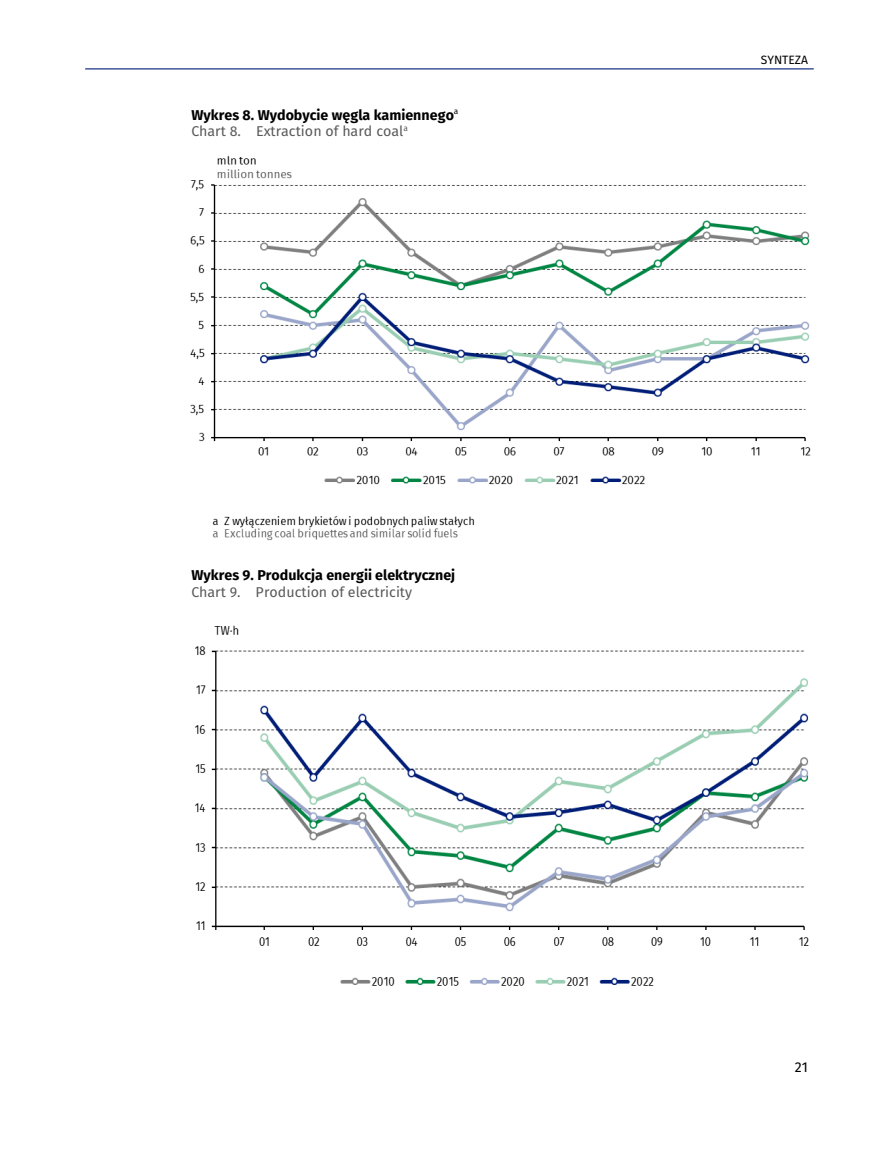
<style>
.page{position:relative;width:893px;height:1149px;background:#fff}
.page>*{position:absolute;margin:0;border:0;box-sizing:border-box;transform-origin:0 0}
.t1{font:700 14.25px "Fira Sans";letter-spacing:.005em;color:#000}
.t2{font:14.25px "Fira Sans";color:#595959}
.t3{font:14.25px "Fira Sans";color:#000}
.t4{font:12px "Fira Sans";color:#000}
</style>
<div class="page">
<hr style="left:85px;top:68px;width:729px;height:1px;background:#001d77">
<img style="left:190px;top:155px;width:621px;height:386px">
<img style="left:195px;top:625px;width:614px;height:361px">
<p class="t1" style="left:191px;top:103px;width:269px">Wykres 8. Wydobycie węgla kamiennego<sup>a</sup></p>
<p class="t2" style="left:191px;top:120px;width:218px">Chart 8. Extraction of hard coal<sup>a</sup></p>
<p class="t1" style="left:191px;top:563px;width:265px">Wykres 9. Produkcja energii elektrycznej</p>
<p class="t2" style="left:191px;top:580px;width:222px">Chart 9. Production of electricity</p>
<p class="t4" style="left:761px;top:51px;width:49px">SYNTEZA</p>
<p class="t3" style="left:795px;top:1055px;width:15px">21</p>
</div>
